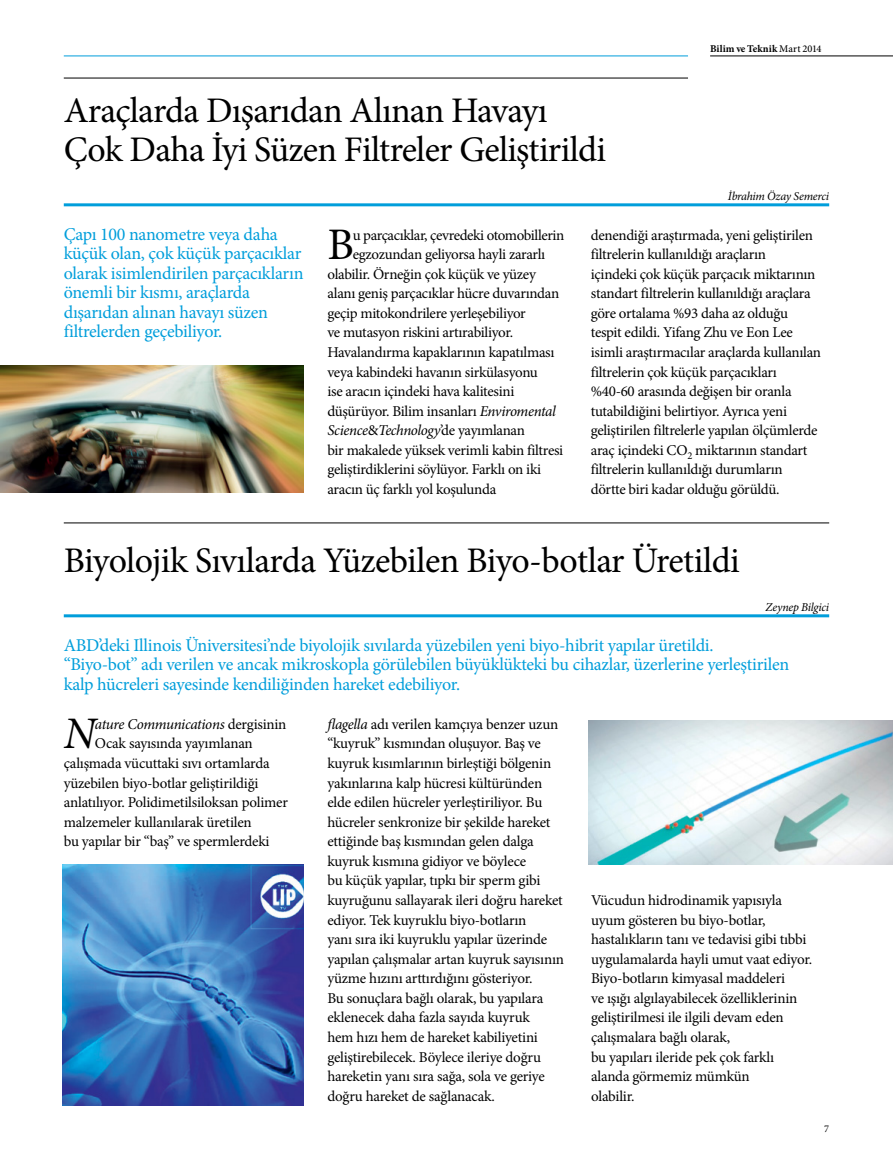
<style>
.page{position:relative;width:893px;height:1170px;background:#fff}
.page>*{position:absolute;margin:0;border:0;box-sizing:border-box;transform-origin:0 0}
.t1{font:italic 45.15px "Minion Pro";color:#000}
.t2{font:45.15px "Minion Pro";color:#000}
.t3{font:36px/39.2px "Minion Pro";letter-spacing:-.02em;color:#000}
.t4{font:18px/19.5px "Minion Pro";letter-spacing:-.015em;color:#009edb}
.t5{font:15px/19.5px "Minion Pro";letter-spacing:-.02em;color:#000}
.t6{font:italic 15px "Minion Pro";letter-spacing:-.025em;color:#000}
.t7{font:italic 12px "Minion Pro";letter-spacing:-.02em;color:#000}
.t8{font:700 10.35px "Minion Pro";letter-spacing:.005em;color:#000}
.t9{font:10.35px "Minion Pro";color:#000}
.s1{font-weight:500}
.s2{font-style:italic}
.s3{font-style:normal}
</style>
<div class="page">
<hr style="left:710px;top:56px;width:183px;height:1px;background:#000">
<hr style="left:64px;top:78px;width:624px;height:1px;background:#000">
<hr style="left:64px;top:56px;width:624px;height:1px;background:#009edb">
<hr style="left:64px;top:522px;width:765px;height:1px;background:#000">
<hr style="left:64px;top:203px;width:765px;height:3px;background:#009edb">
<img style="left:0;top:365px;width:303px;height:127px">
<img style="left:588px;top:720px;width:305px;height:144px">
<img style="left:62px;top:864px;width:241px;height:241px">
<hr style="left:64px;top:614px;width:765px;height:3px;background:#009edb">
<h2 class="t3" style="left:64px;top:91px;width:544px">Araçlarda Dışarıdan Alınan Havayı<br>Çok Daha İyi Süzen Filtreler Geliştirildi</h2>
<p class="t8" style="left:710px;top:41px;width:113px">Bilim ve Teknik <span class="s1">Mart 2014</span></p>
<p class="t7" style="left:728px;top:188px;width:103px">İbrahim Özay Semerci</p>
<p class="t4" style="left:64px;top:224px;width:241px">Çapı 100 nanometre veya daha küçük olan, çok küçük parçacıklar olarak isimlendirilen parçacıkların önemli bir kısmı, araçlarda dışarıdan alınan havayı süzen filtrelerden geçebiliyor.</p>
<h1 class="t2" style="left:327px;top:214px;width:28px">B</h1>
<p class="t5" style="left:353px;top:225px;width:213px">u parçacıklar, çevredeki otomobillerin</p>
<p class="t5" style="left:353px;top:244px;width:194px">egzozundan geliyorsa hayli zararlı</p>
<p class="t5" style="left:327px;top:264px;width:210px">olabilir. Örneğin çok küçük ve yüzey</p>
<p class="t5" style="left:327px;top:284px;width:233px">alanı geniş parçacıklar hücre duvarından</p>
<p class="t5" style="left:327px;top:303px;width:200px">geçip mitokondrilere yerleşebiliyor</p>
<p class="t5" style="left:327px;top:323px;width:187px">ve mutasyon riskini artırabiliyor.</p>
<p class="t5" style="left:327px;top:342px;width:229px">Havalandırma kapaklarının kapatılması</p>
<p class="t5" style="left:327px;top:362px;width:212px">veya kabindeki havanın sirkülasyonu</p>
<p class="t5" style="left:327px;top:381px;width:188px">ise aracın içindeki hava kalitesini</p>
<p class="t5" style="left:327px;top:401px;width:230px">düşürüyor. Bilim insanları <span class="s2">Enviromental</span></p>
<p class="t6" style="left:327px;top:420px;width:199px">Science<span class="s3">&amp;</span>Technology<span class="s3">’de yayımlanan</span></p>
<p class="t5" style="left:327px;top:440px;width:237px">bir makalede yüksek verimli kabin filtresi</p>
<p class="t5" style="left:327px;top:460px;width:215px">geliştirdiklerini söylüyor. Farklı on iki</p>
<p class="t5" style="left:327px;top:479px;width:170px">aracın üç farklı yol koşulunda</p>
<p class="t5" style="left:591px;top:225px;width:232px">denendiği araştırmada, yeni geliştirilen filtrelerin kullanıldığı araçların<br>içindeki çok küçük parçacık miktarının standart filtrelerin kullanıldığı araçlara göre ortalama %93 daha az olduğu tespit edildi. Yifang Zhu ve Eon Lee isimli araştırmacılar araçlarda kullanılan filtrelerin çok küçük parçacıkları %40-60 arasında değişen bir oranla tutabildiğini belirtiyor. Ayrıca yeni geliştirilen filtrelerle yapılan ölçümlerde araç içindeki CO<sub>2</sub> miktarının standart filtrelerin kullanıldığı durumların dörtte biri kadar olduğu görüldü.</p>
<h2 class="t3" style="left:64px;top:541px;width:678px">Biyolojik Sıvılarda Yüzebilen Biyo-botlar Üretildi</h2>
<p class="t7" style="left:765px;top:599px;width:65px">Zeynep Bilgici</p>
<p class="t4" style="left:64px;top:635px;width:727px">ABD’deki Illinois Üniversitesi’nde biyolojik sıvılarda yüzebilen yeni biyo-hibrit yapılar üretildi. “Biyo-bot” adı verilen ve ancak mikroskopla görülebilen büyüklükteki bu cihazlar, üzerlerine yerleştirilen kalp hücreleri sayesinde kendiliğinden hareket edebiliyor.</p>
<p class="t6" style="left:95px;top:713px;width:193px">ature Communications <span class="s3">dergisinin</span></p>
<p class="t5" style="left:95px;top:733px;width:159px">Ocak sayısında yayımlanan</p>
<p class="t5" style="left:64px;top:753px;width:207px">çalışmada vücuttaki sıvı ortamlarda</p>
<p class="t5" style="left:64px;top:773px;width:196px">yüzebilen biyo-botlar geliştirildiği</p>
<p class="t5" style="left:64px;top:792px;width:226px">anlatılıyor. Polidimetilsiloksan polimer</p>
<p class="t5" style="left:64px;top:812px;width:190px">malzemeler kullanılarak üretilen</p>
<p class="t5" style="left:64px;top:831px;width:207px">bu yapılar bir “baş” ve spermlerdeki</p>
<h1 class="t1" style="left:64px;top:703px;width:33px">N</h1>
<p class="t5" style="left:327px;top:714px;width:238px"><span class="s2">flagella</span> adı verilen kamçıya benzer uzun “kuyruk” kısmından oluşuyor. Baş ve kuyruk kısımlarının birleştiği bölgenin yakınlarına kalp hücresi kültüründen elde edilen hücreler yerleştiriliyor. Bu hücreler senkronize bir şekilde hareket ettiğinde baş kısmından gelen dalga kuyruk kısmına gidiyor ve böylece<br>bu küçük yapılar, tıpkı bir sperm gibi kuyruğunu sallayarak ileri doğru hareket ediyor. Tek kuyruklu biyo-botların<br>yanı sıra iki kuyruklu yapılar üzerinde yapılan çalışmalar artan kuyruk sayısının yüzme hızını arttırdığını gösteriyor.<br>Bu sonuçlara bağlı olarak, bu yapılara eklenecek daha fazla sayıda kuyruk<br>hem hızı hem de hareket kabiliyetini geliştirebilecek. Böylece ileriye doğru hareketin yanı sıra sağa, sola ve geriye doğru hareket de sağlanacak.</p>
<p class="t5" style="left:591px;top:890px;width:223px">Vücudun hidrodinamik yapısıyla uyum gösteren bu biyo-botlar, hastalıkların tanı ve tedavisi gibi tıbbi uygulamalarda hayli umut vaat ediyor.<br>Biyo-botların kimyasal maddeleri<br>ve ışığı algılayabilecek özelliklerinin geliştirilmesi ile ilgili devam eden çalışmalara bağlı olarak,<br>bu yapıları ileride pek çok farklı alanda görmemiz mümkün<br>olabilir.</p>
<p class="t9" style="left:824px;top:1121px;width:6px">7</p>
</div>
